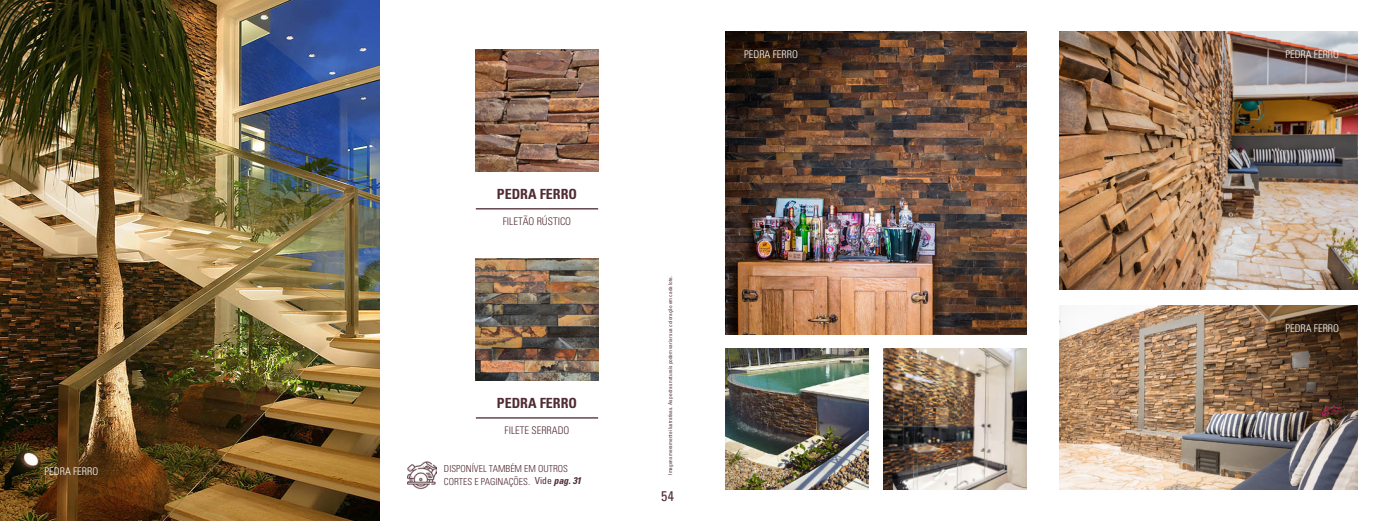
<style>
.page{position:relative;width:1389px;height:521px;background:#fff}
.page>*{position:absolute;margin:0;border:0;box-sizing:border-box;transform-origin:0 0}
.t1{font:700 condensed 14px "Univers";color:#502b33}
.t2{font:condensed 14px "Univers";color:#502b33}
.t3{font:300 condensed 10.5px "Univers";color:#fff}
.t4{font:300 condensed 10.5px "Univers";color:#502b33}
.t5{font:300 condensed 9.62px/12.2px "Univers";color:#502b33}
.t6{font:condensed 5.25px "Univers";color:#502b33}
.s1{font-weight:400}
.s2{font-weight:700;font-style:italic}
</style>
<div class="page">
<img style="left:726px;top:32px;width:301px;height:302px">
<img style="left:884px;top:348px;width:143px;height:141px">
<img style="left:726px;top:348px;width:143px;height:141px">
<img style="left:476px;top:258px;width:122px;height:122px">
<hr style="left:476px;top:417px;width:122px;height:1px;background:#502b33">
<img style="left:476px;top:49px;width:122px;height:122px">
<hr style="left:476px;top:208px;width:122px;height:1px;background:#502b33">
<img style="left:1060px;top:305px;width:297px;height:184px">
<img style="left:1060px;top:32px;width:297px;height:257px">
<img style="left:0;top:0;width:379px;height:521px">
<img style="left:407px;top:461px;width:29px;height:28px">
<h2 class="t3" style="left:45px;top:465px;width:55px">PEDRA FERRO</h2>
<h1 class="t1" style="left:497px;top:185px;width:82px">PEDRA FERRO</h1>
<h2 class="t4" style="left:503px;top:215px;width:70px">FILETÃO RÚSTICO</h2>
<h1 class="t1" style="left:497px;top:394px;width:82px">PEDRA FERRO</h1>
<h2 class="t4" style="left:505px;top:424px;width:66px">FILETE SERRADO</h2>
<h3 class="t5" style="left:444px;top:463px;width:139px">DISPONÍVEL TAMBÉM EM OUTROS<br>CORTES E PAGINAÇÕES. <span class="s1">Vide</span> <span class="s2">pag. 31</span></h3>
<h2 class="t3" style="left:744px;top:48px;width:55px">PEDRA FERRO</h2>
<p class="t6" style="left:667px;top:475px;width:200px;rotate:-90deg">Imagens meramente ilustrativas. As pedras naturais podem variar sua coloração em cada lote.</p>
<h1 class="t2" style="left:661px;top:487px;width:14px">54</h1>
<h2 class="t3" style="left:1285px;top:48px;width:55px">PEDRA FERRO</h2>
<h2 class="t3" style="left:1285px;top:322px;width:55px">PEDRA FERRO</h2>
</div>
